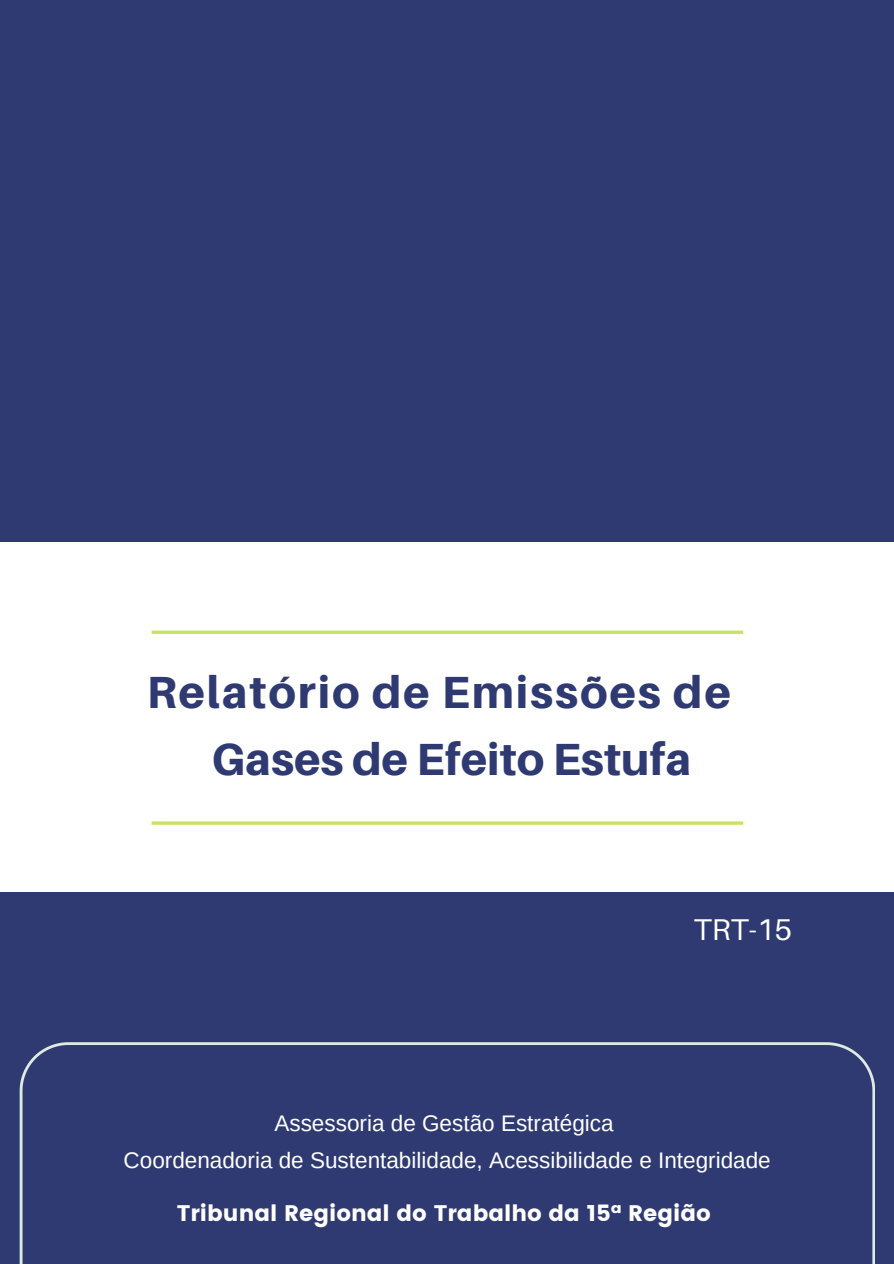
<style>
.page{position:relative;width:894px;height:1264px;background:#fff}
.page>*{position:absolute;margin:0;border:0;box-sizing:border-box;transform-origin:0 0}
.t1{font:800 45px "Aileron";letter-spacing:.04em;color:#2e3a71}
.t2{font:800 45px "Aileron";color:#2e3a71}
.t3{font:30px "Aileron";color:#fff}
.t4{font:22.5px "Arimo";color:#fff}
.t5{font:22.5px "Poppins";color:#fff}
</style>
<div class="page">
<div style="left:0;top:0;width:893px;height:1263px;background:#2e3a71"></div>
<div style="left:0;top:542px;width:893px;height:349px;background:#fff"></div>
<svg style="left:20px;top:1042px;width:854px;height:221px"></svg>
<svg style="left:152px;top:630px;width:591px;height:4px;background:#d1e67c"></svg>
<hr style="left:152px;top:821px;width:591px;height:3px;background:#c9e265">
<p class="t1" style="left:147px;top:664px;width:585px">Relatório de Emissões de</p>
<p class="t2" style="left:211px;top:731px;width:481px">Gases de Efeito Estufa</p>
<p class="t3" style="left:693px;top:910px;width:100px">TRT-15</p>
<p class="t4" style="left:274px;top:1110px;width:340px">Assessoria de Gestão Estratégica</p>
<p class="t4" style="left:123px;top:1147px;width:648px">Coordenadoria de Sustentabilidade, Acessibilidade e Integridade</p>
<p class="t5" style="left:177px;top:1200px;width:535px">Tribunal Regional do Trabalho da 15ª Região</p>
</div>
